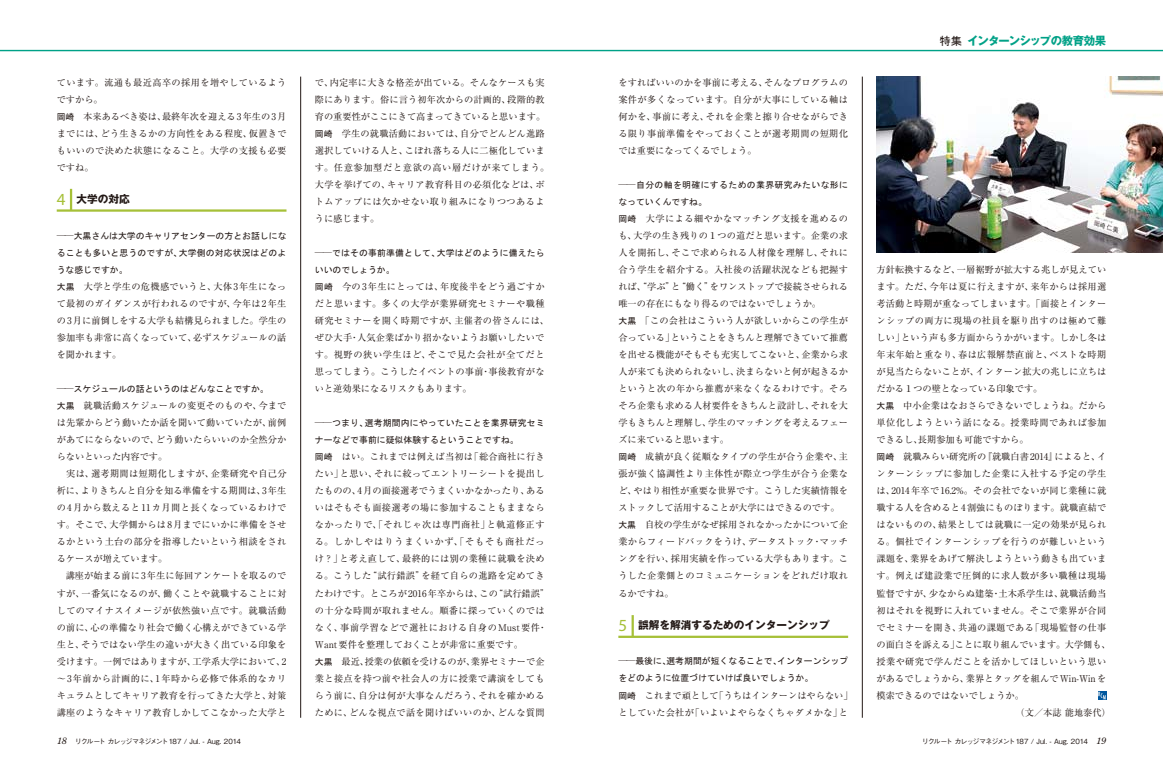
<style>
.page{position:relative;width:1163px;height:766px;background:#fff}
.page>*{position:absolute;margin:0;border:0;box-sizing:border-box;transform-origin:0 0}
.t1{font:700 11.3px "Gothic MB101 Pro";letter-spacing:-.07em;color:#00a187}
.t2{font:700 10.6px "Gothic MB101 Pro";color:#221815}
.t3{font:9.2px/17px "Ryumin Pro";letter-spacing:.02em;color:#221815}
.t4{font:9.2px/17px "Ryumin Pro";letter-spacing:.04em;color:#221815}
.t5{font:9.2px "Ryumin Pro";color:#221815}
.t6{font:italic 9.2px "Century Old Style Std";color:#221815}
.t7{font:8.9px/17px "MS Gothic";color:#221815}
.t8{font:8.9px/17px "MS Gothic";letter-spacing:.04em;color:#221815}
.t9{font:500 7.1px "Gothic BBB Pro";letter-spacing:-.11em;color:#221815}
.s1{font-family:"MS Gothic";font-size:8.9px}
.s2{font-family:"Myriad Pro";font-weight:400;font-size:17px;color:#a6c038}
.s3{font-family:"MS Gothic";font-weight:400;color:#221815}
</style>
<div class="page">
<hr style="left:618px;top:635px;width:230px;height:2px;background:#a6c038">
<hr style="left:631px;top:615px;width:2px;height:21px;background:#a6c038">
<svg style="left:1098px;top:691px;width:7px;height:8px"></svg>
<hr style="left:57px;top:209px;width:229px;height:3px;background:#a6c038">
<hr style="left:70px;top:189px;width:2px;height:21px;background:#a6c038">
<hr style="left:300px;top:77px;width:1px;height:640px;background:#221815">
<hr style="left:862px;top:77px;width:1px;height:640px;background:#221815">
<img style="left:876px;top:77px;width:286px;height:175px">
<hr style="left:0;top:50px;width:1162px;height:1px;background:#00a187">
<p class="t4" style="left:57px;top:73px;width:231px">ています。流通も最近高卒の採用を増やしているようですから。<br><span class="s1">岡崎　</span>本来あるべき姿は、最終年次を迎える3年生の3月までには、どう生きるかの方向性をある程度、仮置きでもいいので決めた状態になること。大学の支援も必要ですね。</p>
<p class="t2" style="left:57px;top:190px;width:74px"><span class="s2">4</span> 大学の対応</p>
<p class="t7" style="left:57px;top:227px;width:231px;text-align:justify">──大黒さんは大学のキャリアセンターの方とお話しになることも多いと思うのですが、大学側の対応状況はどのような感じですか。</p>
<p class="t3" style="left:57px;top:277px;width:231px;text-align:justify"><span class="s1">大黒　</span>大学と学生の危機感でいうと、大体3年生になって最初のガイダンスが行われるのですが、今年は2年生の3月に前倒しをする大学も結構見られました。学生の参加率も非常に高くなっていて、必ずスケジュールの話を聞かれます。</p>
<p class="t7" style="left:57px;top:380px;width:213px">──スケジュールの話というのはどんなことですか。</p>
<p class="t3" style="left:57px;top:396px;width:231px"><span class="s1">大黒　</span>就職活動スケジュールの変更そのものや、今までは先輩からどう動いたか話を聞いて動いていたが、前例があてにならないので、どう動いたらいいのか全然分からないといった内容です。<br>　実は、選考期間は短期化しますが、企業研究や自己分析に、よりきちんと自分を知る準備をする期間は、3年生の4月から数えると11カ月間と長くなっているわけです。そこで、大学側からは8月までにいかに準備をさせるかという土台の部分を指導したいという相談をされるケースが増えています。</p>
<p class="t3" style="left:57px;top:566px;width:231px;text-align:justify;text-indent:9px">講座が始まる前に3年生に毎回アンケートを取るのですが、一番気になるのが、働くことや就職することに対してのマイナスイメージが依然強い点です。就職活動の前に、心の準備なり社会で働く心構えができている学生と、そうではない学生の違いが大きく出ている印象を受けます。一例ではありますが、工学系大学において、2～3年前から計画的に、1年時から必修で体系的なカリキュラムとしてキャリア教育を行ってきた大学と、対策講座のようなキャリア教育しかしてこなかった大学と</p>
<p class="t3" style="left:315px;top:73px;width:236px">で、内定率に大きな格差が出ている。そんなケースも実際にあります。俗に言う初年次からの計画的、段階的教育の重要性がここにきて高まってきていると思います。<span class="s1">岡崎　</span>学生の就職活動においては、自分でどんどん進路選択していける人と、こぼれ落ちる人に二極化しています。任意参加型だと意欲の高い層だけが来てしまう。大学を挙げての、キャリア教育科目の必須化などは、ボトムアップには欠かせない取り組みになりつつあるように感じます。</p>
<p class="t7" style="left:315px;top:244px;width:231px">──ではその事前準備として、大学はどのように備えたらいいのでしょうか。</p>
<p class="t3" style="left:315px;top:277px;width:236px"><span class="s1">岡崎　</span>今の3年生にとっては、年度後半をどう過ごすかだと思います。多くの大学が業界研究セミナーや職種研究セミナーを開く時期ですが、主催者の皆さんには、ぜひ大手・人気企業ばかり招かないようお願いしたいです。視野の狭い学生ほど、そこで見た会社が全てだと思ってしまう。こうしたイベントの事前・事後教育がないと逆効果になるリスクもあります。</p>
<p class="t7" style="left:315px;top:414px;width:231px">──つまり、選考期間内にやっていたことを業界研究セミナーなどで事前に疑似体験するということですね。</p>
<p class="t3" style="left:315px;top:447px;width:236px"><span class="s1">岡崎　</span>はい。これまでは例えば当初は「総合商社に行きたい」と思い、それに絞ってエントリーシートを提出したものの、4月の面接選考でうまくいかなかったり、あるいはそもそも面接選考の場に参加することもままならなかったりで、「それじゃ次は専門商社」と軌道修正する。しかしやはりうまくいかず、「そもそも商社だっけ？」と考え直して、最終的には別の業種に就職を決める。こうした“試行錯誤”を経て自らの進路を定めてきたわけです。ところが2016年卒からは、この“試行錯誤”の十分な時間が取れません。順番に探っていくのではなく、事前学習などで選社における自身のMust要件・<br>Want要件を整理しておくことが非常に重要です。<br><span class="s1">大黒　</span>最近、授業の依頼を受けるのが、業界セミナーで企業と接点を持つ前や社会人の方に授業で講演をしてもらう前に、自分は何が大事なんだろう、それを確かめるために、どんな視点で話を聞けばいいのか、どんな質問</p>
<p class="t3" style="left:618px;top:73px;width:231px;text-align:justify">をすればいいのかを事前に考える、そんなプログラムの案件が多くなっています。自分が大事にしている軸は何かを、事前に考え、それを企業と擦り合せながらできる限り事前準備をやっておくことが選考期間の短期化では重要になってくるでしょう。</p>
<p class="t8" style="left:618px;top:176px;width:231px">──自分の軸を明確にするための業界研究みたいな形になっていくんですね。</p>
<p class="t3" style="left:618px;top:209px;width:231px"><span class="s1">岡崎　</span>大学による細やかなマッチング支援を進めるのも、大学の生き残りの１つの道だと思います。企業の求人を開拓し、そこで求められる人材像を理解し、それに合う学生を紹介する。入社後の活躍状況なども把握すれば、“学ぶ”と“働く”をワンストップで接続させられる唯一の存在にもなり得るのではないでしょうか。<br><span class="s1">大黒　</span>「この会社はこういう人が欲しいからこの学生が合っている」ということをきちんと理解できていて推薦を出せる機能がそもそも充実してこないと、企業から求人が来ても決められないし、決まらないと何が起きるかというと次の年から推薦が来なくなるわけです。そろそろ企業も求める人材要件をきちんと設計し、それを大学もきちんと理解し、学生のマッチングを考えるフェーズに来ていると思います。<br><span class="s1">岡崎　</span>成績が良く従順なタイプの学生が合う企業や、主張が強く協調性より主体性が際立つ学生が合う企業など、やはり相性が重要な世界です。こうした実績情報をストックして活用することが大学にはできるのです。<span class="s1">大黒　</span>自校の学生がなぜ採用されなかったかについて企業からフィードバックをうけ、データストック・マッチングを行い、採用実績を作っている大学もあります。こうした企業側とのコミュニケーションをどれだけ取れるかですね。</p>
<p class="t2" style="left:618px;top:616px;width:213px"><span class="s2">5</span> 誤解を解消するためのインターンシップ</p>
<p class="t7" style="left:618px;top:652px;width:231px">──最後に、選考期間が短くなることで、インターンシップをどのように位置づけていけば良いでしょうか。</p>
<p class="t3" style="left:618px;top:685px;width:236px"><span class="s1">岡崎　</span>これまで頑として「うちはインターンはやらない」としていた会社が「いよいよやらなくちゃダメかな」と</p>
<p class="t1" style="left:939px;top:32px;width:168px"><span class="s3">特集</span> インターンシップの教育効果</p>
<p class="t3" style="left:876px;top:260px;width:231px">方針転換するなど、一層裾野が拡大する兆しが見えてい</p>
<p class="t3" style="left:876px;top:277px;width:231px">ます。ただ、今年は夏に行えますが、来年からは採用選</p>
<p class="t3" style="left:876px;top:294px;width:231px">考活動と時期が重なってしまいます。「面接とインター</p>
<p class="t4" style="left:876px;top:311px;width:231px">ンシップの両方に現場の社員を駆り出すのは極めて難</p>
<p class="t3" style="left:876px;top:328px;width:231px">しい」という声も多方面からうかがいます。しかし冬は</p>
<p class="t3" style="left:876px;top:345px;width:231px">年末年始と重なり、春は広報解禁直前と、ベストな時期</p>
<p class="t3" style="left:876px;top:362px;width:231px">が見当たらないことが、インターン拡大の兆しに立ちは</p>
<p class="t5" style="left:876px;top:381px;width:167px">だかる１つの壁となっている印象です。</p>
<p class="t5" style="left:876px;top:398px;width:231px"><span class="s1">大黒　</span>中小企業はなおさらできないでしょうね。だから</p>
<p class="t4" style="left:876px;top:413px;width:231px">単位化しようという話になる。授業時間であれば参加</p>
<p class="t5" style="left:876px;top:432px;width:154px">できるし、長期参加も可能ですから。</p>
<p class="t5" style="left:876px;top:449px;width:231px"><span class="s1">岡崎　</span>就職みらい研究所の『就職白書2014』によると、イ</p>
<p class="t4" style="left:876px;top:464px;width:231px">ンターンシップに参加した企業に入社する予定の学生</p>
<p class="t3" style="left:876px;top:481px;width:231px">は、2014年卒で16.2%。その会社でないが同じ業種に就</p>
<p class="t3" style="left:876px;top:498px;width:231px">職する人を含めると4割強にものぼります。就職直結で</p>
<p class="t3" style="left:876px;top:515px;width:231px">はないものの、結果としては就職に一定の効果が見られ</p>
<p class="t4" style="left:876px;top:532px;width:231px">る。個社でインターンシップを行うのが難しいという</p>
<p class="t3" style="left:876px;top:549px;width:231px">課題を、業界をあげて解決しようという動きも出ていま</p>
<p class="t4" style="left:876px;top:566px;width:231px">す。例えば建設業で圧倒的に求人数が多い職種は現場</p>
<p class="t3" style="left:876px;top:583px;width:231px">監督ですが、少なからぬ建築・土木系学生は、就職活動当</p>
<p class="t4" style="left:876px;top:600px;width:231px">初はそれを視野に入れていません。そこで業界が合同</p>
<p class="t3" style="left:876px;top:617px;width:231px">でセミナーを開き、共通の課題である「現場監督の仕事</p>
<p class="t5" style="left:876px;top:636px;width:236px">の面白さを訴える」ことに取り組んでいます。大学側も、</p>
<p class="t4" style="left:876px;top:651px;width:231px">授業や研究で学んだことを活かしてほしいという思い</p>
<p class="t3" style="left:876px;top:668px;width:231px">があるでしょうから、業界とタッグを組んでWin-Winを</p>
<p class="t5" style="left:876px;top:687px;width:149px">模索できるのではないでしょうか。</p>
<p class="t3" style="left:1015px;top:703px;width:97px">（文／本誌能地泰代）</p>
<p class="t6" style="left:57px;top:734px;width:11px">18</p>
<p class="t6" style="left:1096px;top:734px;width:11px">19</p>
<p class="t9" style="left:75px;top:735px;width:167px">リクルート カレッジマネジメント 187 / Jul. - Aug. 2014</p>
<p class="t9" style="left:921px;top:735px;width:167px">リクルート カレッジマネジメント 187 / Jul. - Aug. 2014</p>
</div>
